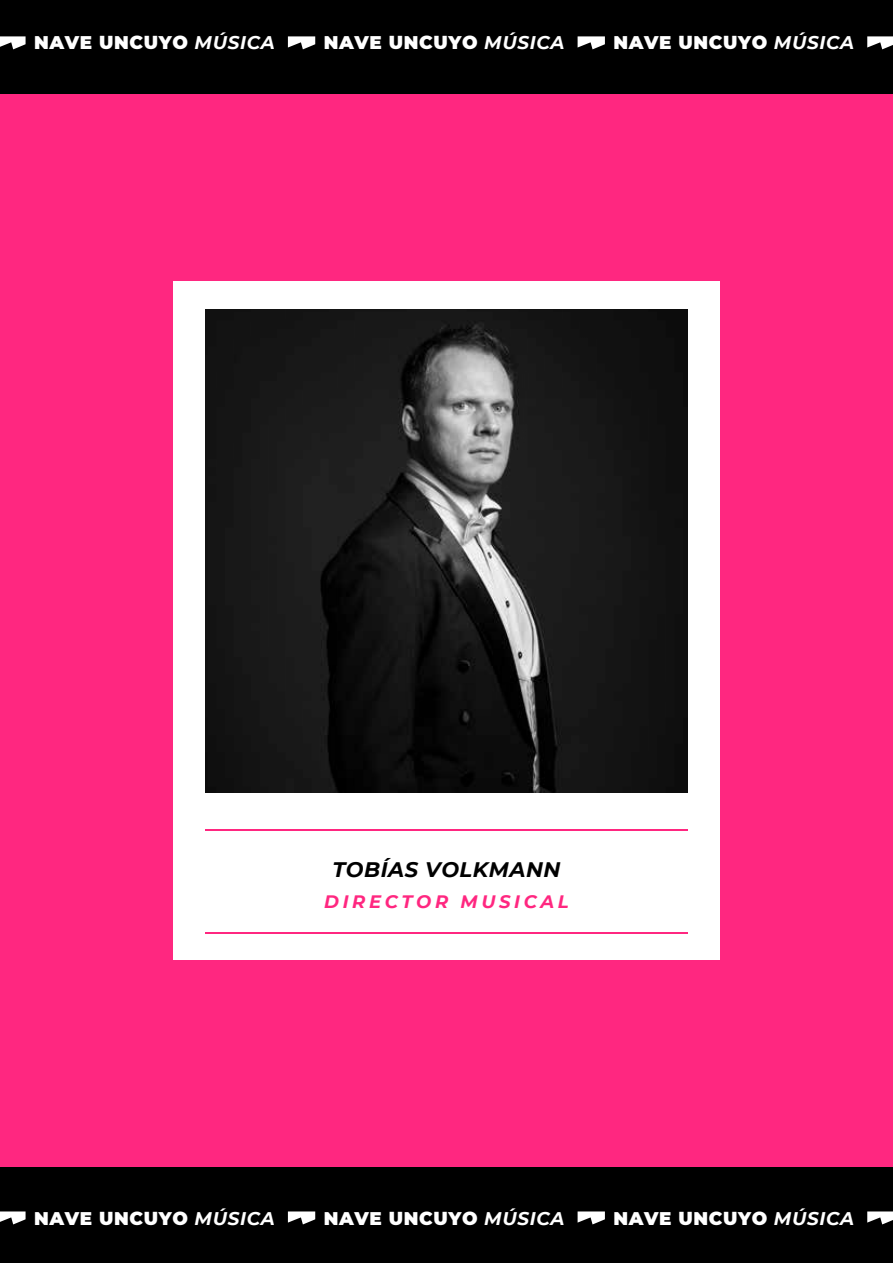
<style>
.page{position:relative;width:893px;height:1263px;background:#ff2780}
.page>*{position:absolute;margin:0;border:0;box-sizing:border-box;transform-origin:0 0}
.t1{font:italic 700 21px "Montserrat";letter-spacing:.025em;color:#000}
.t2{font:900 18.3px "Montserrat";letter-spacing:.035em;color:#fff}
.t3{font:italic 700 18px "Montserrat";letter-spacing:.2em;color:#ff2780}
.s1{font-weight:700;font-style:italic}
</style>
<div class="page">
<div style="left:0;top:0;width:893px;height:94px;background:#000"></div>
<svg style="left:0;top:36px;width:26px;height:13px"></svg>
<svg style="left:288px;top:36px;width:27px;height:13px"></svg>
<svg style="left:578px;top:36px;width:27px;height:13px"></svg>
<svg style="left:867px;top:36px;width:26px;height:13px"></svg>
<div style="left:0;top:1167px;width:893px;height:96px;background:#000"></div>
<svg style="left:0;top:1211px;width:26px;height:13px"></svg>
<svg style="left:288px;top:1211px;width:27px;height:13px"></svg>
<svg style="left:578px;top:1211px;width:27px;height:13px"></svg>
<svg style="left:867px;top:1211px;width:26px;height:13px"></svg>
<div style="left:173px;top:281px;width:547px;height:678px;background:#fff"></div>
<hr style="left:205px;top:932px;width:483px;height:2px;background:#ff2780">
<hr style="left:205px;top:830px;width:483px;height:1px;background:#ff2780">
<svg style="left:205px;top:310px;width:483px;height:483px;background:#212121"></svg>
<p class="t2" style="left:34px;top:29px;width:242px">NAVE UNCUYO <span class="s1">MÚSICA</span></p>
<p class="t2" style="left:324px;top:29px;width:242px">NAVE UNCUYO <span class="s1">MÚSICA</span></p>
<p class="t2" style="left:613px;top:29px;width:242px">NAVE UNCUYO <span class="s1">MÚSICA</span></p>
<p class="t1" style="left:332px;top:854px;width:230px">TOBÍAS VOLKMANN</p>
<p class="t3" style="left:324px;top:888px;width:246px">DIRECTOR MUSICAL</p>
<p class="t2" style="left:34px;top:1204px;width:242px">NAVE UNCUYO <span class="s1">MÚSICA</span></p>
<p class="t2" style="left:324px;top:1204px;width:242px">NAVE UNCUYO <span class="s1">MÚSICA</span></p>
<p class="t2" style="left:613px;top:1204px;width:242px">NAVE UNCUYO <span class="s1">MÚSICA</span></p>
</div>
